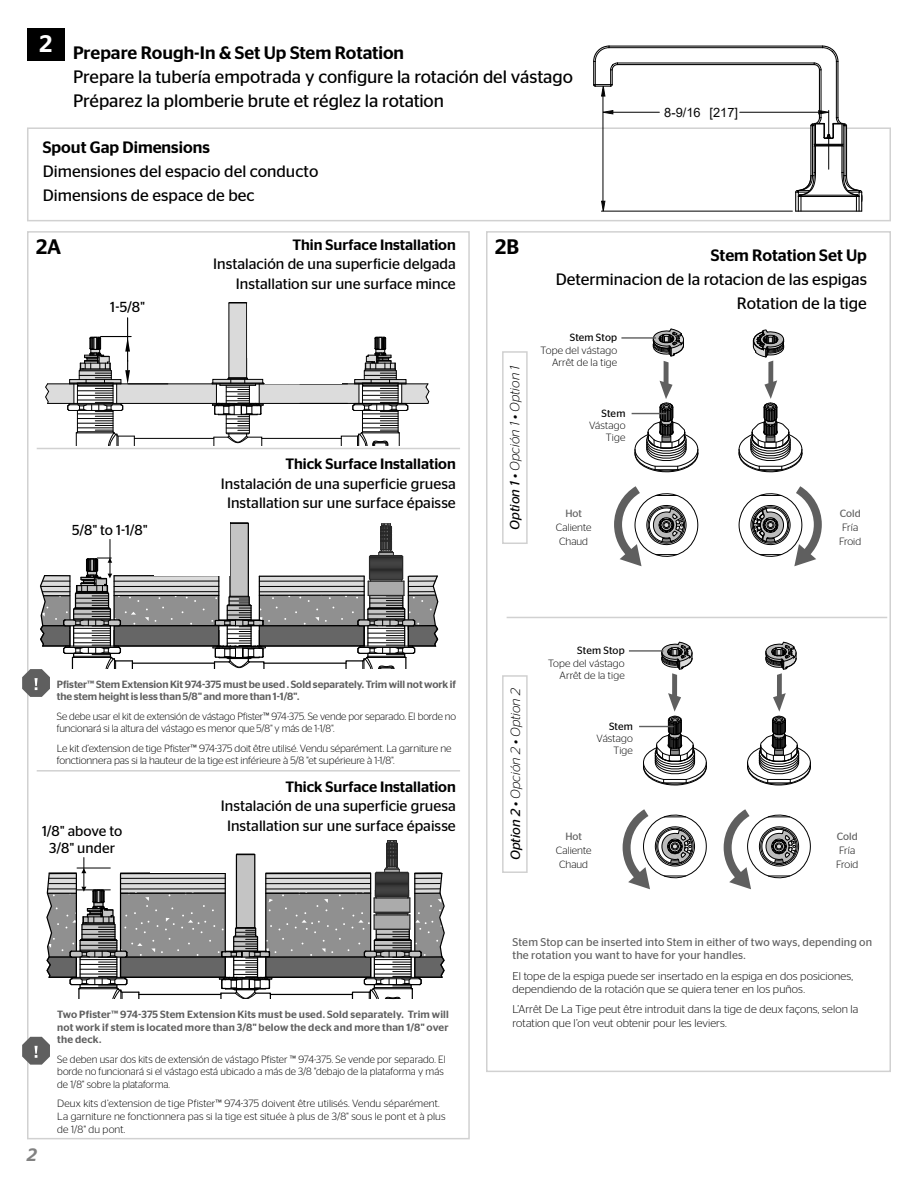
<style>
.page{position:relative;width:918px;height:1188px;background:#fff}
.page>*{position:absolute;margin:0;border:0;box-sizing:border-box;transform-origin:0 0}
.t1{font:500 24px "Stag Sans";color:#fff}
.t2{font:500 21px "Stag Sans";color:#000}
.t3{font:18px/24px "Stag Sans";letter-spacing:-.005em;color:#000}
.t4{font:italic 500 18px "Stag Sans";color:#818181}
.t5{font:16.5px/24px "Stag Sans";color:#000}
.t6{font:15px/19.5px "Stag Sans";color:#000;text-align:right}
.t7{font:500 15px "Stag Sans";color:#000}
.t8{font:14.55px "Stag Sans";color:#000}
.t9{font:14.4px/17.2px "Stag Sans";letter-spacing:.005em;color:#000;text-align:center}
.t10{font:italic 300 13.5px "Stag Sans";color:#000}
.t11{font:12.9px "Arial";color:#070707}
.t12{font:300 11.25px/13.5px "Stag Sans";letter-spacing:.01em;color:#000}
.t13{font:11.25px/13.5px "Stag Sans";letter-spacing:.01em;color:#5f5f5f}
.t14{font:300 10.5px/12.6px "Stag Sans";color:#000}
.Indent{font:500 10.5px/12.6px "Stag Sans";color:#5f5f5f}
.t15{font:10.5px "Stag Sans";letter-spacing:.01em;color:#000}
.t16{font:10.5px "Stag Sans";color:#5f5f5f}
.s1{font-weight:500}
.s2{font-weight:400}
</style>
<div class="page">
<div style="left:27px;top:127px;width:864px;height:94px;background:#fff;border:2px solid #d1d1d1"></div>
<div style="left:486px;top:231px;width:405px;height:841px;border:2px solid #d1d1d1"></div>
<div style="left:117px;top:384px;width:99px;height:20px;background:#dcdcdc"></div>
<div style="left:259px;top:384px;width:100px;height:20px;background:#dcdcdc"></div>
<hr style="left:48px;top:403px;width:380px;height:1px;background:#000">
<hr style="left:48px;top:384px;width:380px;height:1px;background:#000">
<hr style="left:262px;top:438px;width:79px;height:1px;background:#000">
<hr style="left:134px;top:438px;width:80px;height:1px;background:#000">
<svg style="left:341px;top:336px;width:89px;height:110px"></svg>
<hr style="left:300px;top:403px;width:48px;height:1px;background:#000">
<hr style="left:300px;top:384px;width:48px;height:1px;background:#000">
<hr style="left:127px;top:318px;width:1px;height:43px;background:#000">
<svg style="left:45px;top:336px;width:90px;height:110px"></svg>
<svg style="left:46px;top:840px;width:399px;height:159px"></svg>
<hr style="left:37px;top:770px;width:423px;height:2px;background:#d1d1d1">
<hr style="left:37px;top:448px;width:423px;height:1px;background:#d1d1d1">
<hr style="left:507px;top:617px;width:380px;height:1px;background:#d1d1d1">
<svg style="left:634px;top:328px;width:65px;height:145px"></svg>
<svg style="left:738px;top:329px;width:65px;height:144px"></svg>
<svg style="left:614px;top:486px;width:85px;height:81px"></svg>
<svg style="left:738px;top:486px;width:84px;height:81px"></svg>
<svg style="left:643px;top:641px;width:64px;height:145px"></svg>
<svg style="left:747px;top:641px;width:64px;height:145px"></svg>
<svg style="left:622px;top:809px;width:85px;height:81px"></svg>
<svg style="left:723px;top:809px;width:88px;height:81px"></svg>
<div style="left:502px;top:351px;width:26px;height:193px;border:2px solid #d1d1d1"></div>
<div style="left:502px;top:675px;width:26px;height:198px;border:2px solid #d1d1d1"></div>
<hr style="left:621px;top:337px;width:35px;height:2px;background:#5f5f5f">
<hr style="left:629px;top:650px;width:34px;height:2px;background:#5f5f5f">
<hr style="left:632px;top:413px;width:34px;height:1px;background:#5f5f5f">
<hr style="left:639px;top:726px;width:35px;height:1px;background:#5f5f5f">
<div style="left:150px;top:833px;width:85px;height:40px;background:#fff"></div>
<svg style="left:212px;top:302px;width:94px;height:144px"></svg>
<svg style="left:22px;top:1037px;width:28px;height:28px"></svg>
<svg style="left:22px;top:511px;width:417px;height:186px"></svg>
<div style="left:27px;top:28px;width:38px;height:33px;background:#000"></div>
<svg style="left:594px;top:48px;width:242px;height:164px"></svg>
<svg style="left:602px;top:201px;width:3px;height:10px"></svg>
<svg style="left:604px;top:111px;width:9px;height:3px"></svg>
<hr style="left:796px;top:211px;width:66px;height:1px;background:#070707">
<hr style="left:819px;top:70px;width:1px;height:48px;background:#070707">
<hr style="left:821px;top:70px;width:1px;height:48px;background:#000">
<hr style="left:836px;top:61px;width:1px;height:57px;background:#000">
<hr style="left:837px;top:61px;width:2px;height:57px;background:#070707">
<hr style="left:617px;top:64px;width:197px;height:1px;background:#070707">
<hr style="left:617px;top:63px;width:197px;height:1px;background:#000">
<hr style="left:609px;top:47px;width:214px;height:1px;background:#000">
<hr style="left:609px;top:46px;width:214px;height:1px;background:#070707">
<svg style="left:593px;top:45px;width:26px;height:51px"></svg>
<svg style="left:813px;top:45px;width:26px;height:26px"></svg>
<hr style="left:603px;top:89px;width:1px;height:113px;background:#000">
<hr style="left:601px;top:211px;width:191px;height:1px;background:#000">
<hr style="left:613px;top:112px;width:46px;height:1px;background:#000">
<hr style="left:740px;top:112px;width:79px;height:1px;background:#000">
<hr style="left:828px;top:110px;width:1px;height:59px;background:#000">
<svg style="left:795px;top:111px;width:68px;height:100px"></svg>
<p class="t1" style="left:39px;top:30px;width:14px">2</p>
<p class="t3" style="left:73px;top:40px;width:501px"><span class="s1">Prepare Rough-In &amp; Set Up Stem Rotation<br></span>Prepare la tubería empotrada y configure la rotación del vástago<br>Préparez la plomberie brute et réglez la rotation</p>
<p class="t5" style="left:43px;top:135px;width:277px"><span class="s1">Spout Gap Dimensions<br></span>Dimensiones del espacio del conducto<br>Dimensions de espace de bec</p>
<p class="t11" style="left:664px;top:104px;width:75px">8-9/16 [217]</p>
<p class="t2" style="left:36px;top:234px;width:27px">2A</p>
<p class="t7" style="left:292px;top:236px;width:165px">Thin Surface Installation</p>
<p class="t2" style="left:495px;top:234px;width:25px">2B</p>
<p class="t6" style="left:213px;top:254px;width:244px">Instalación de una superficie delgada<br>Installation sur une surface mince</p>
<p class="t5" style="left:556px;top:243px;width:313px;text-align:right"><span class="s1">Stem Rotation Set Up<br></span>Determinacion de la rotacion de las espigas<br>Rotation de la tige</p>
<p class="t8" style="left:110px;top:299px;width:36px">1-5/8"</p>
<p class="t9" style="left:72px;top:521px;width:77px">5/8" to 1-1/8"</p>
<p class="t6" style="left:221px;top:454px;width:237px"><span class="s1">Thick Surface Installation<br></span>Instalación de una superficie gruesa<br>Installation sur une surface épaisse</p>
<p class="Indent" style="left:57px;top:678px;width:401px">Pfister™ Stem Extension Kit 974-375 must be used . Sold separately. Trim will not work if the stem height is less than 5/8" and more than 1-1/8".</p>
<p class="t14" style="left:57px;top:710px;width:401px">Se debe usar el kit de extensión de vástago Pfister™ 974-375. Se vende por separado. El borde no funcionará si la altura del vástago es menor que 5/8" y más de 1-1/8".</p>
<p class="t14" style="left:57px;top:742px;width:396px">Le kit d’extension de tige Pfister™ 974-375 doit être utilisé. Vendu séparément. La garniture ne fonctionnera pas si la hauteur de la tige est inférieure à 5/8 "et supérieure à 1-1/8".</p>
<p class="t9" style="left:42px;top:822px;width:82px">1/8" above to<br>3/8" under</p>
<p class="t7" style="left:285px;top:778px;width:172px">Thick Surface Installation</p>
<p class="t6" style="left:221px;top:796px;width:237px;text-align:center">Instalación de una superficie gruesa<br>Installation sur une surface épaisse</p>
<h3 class="t4" style="left:27px;top:1145px;width:11px">2</h3>
<p class="Indent" style="left:57px;top:1008px;width:393px;text-align:justify">Two Pfister™ 974-375 Stem Extension Kits must be used. Sold separately. Trim will not work if stem is located more than 3/8" below the deck and more than 1/8" over the deck.</p>
<p class="t14" style="left:57px;top:1053px;width:390px">Se deben usar dos kits de extensión de vástago Pfister ™ 974-375. Se vende por separado. El borde no funcionará si el vástago está ubicado a más de 3/8 "debajo de la plataforma y más de 1/8" sobre la plataforma.</p>
<p class="t14" style="left:57px;top:1097px;width:390px">Deux kits d’extension de tige Pfister™ 974-375 doivent être utilisés. Vendu séparément.<br>La garniture ne fonctionnera pas si la tige est située à plus de 3/8" sous le pont et à plus de 1/8" du pont.</p>
<p class="t10" style="left:507px;top:530px;width:166px;rotate:-90deg"><span class="s2">Option 1</span> • Opción 1 • Option 1</p>
<p class="t15" style="left:570px;top:332px;width:49px">Stem Stop</p>
<p class="t14" style="left:541px;top:344px;width:78px">Tope del vástago</p>
<p class="t14" style="left:552px;top:356px;width:67px">Arrêt de la tige</p>
<p class="t15" style="left:602px;top:407px;width:25px">Stem</p>
<p class="t14" style="left:589px;top:419px;width:38px">Vástago</p>
<p class="t14" style="left:606px;top:431px;width:21px">Tige</p>
<p class="t16" style="left:565px;top:508px;width:18px">Hot</p>
<p class="t14" style="left:556px;top:521px;width:37px">Caliente</p>
<p class="t14" style="left:559px;top:535px;width:31px">Chaud</p>
<p class="t10" style="left:508px;top:860px;width:174px;rotate:-90deg"><span class="s2">Option 2</span> • Opción 2 • Option 2</p>
<p class="t15" style="left:577px;top:645px;width:49px">Stem Stop</p>
<p class="t14" style="left:548px;top:657px;width:78px">Tope del vástago</p>
<p class="t14" style="left:560px;top:669px;width:67px">Arrêt de la tige</p>
<p class="t15" style="left:609px;top:720px;width:25px">Stem</p>
<p class="t14" style="left:597px;top:732px;width:38px">Vástago</p>
<p class="t14" style="left:613px;top:744px;width:21px">Tige</p>
<p class="t16" style="left:565px;top:831px;width:18px">Hot</p>
<p class="t14" style="left:556px;top:844px;width:37px">Caliente</p>
<p class="t14" style="left:559px;top:858px;width:31px">Chaud</p>
<p class="t16" style="left:840px;top:508px;width:22px">Cold</p>
<p class="t14" style="left:842px;top:521px;width:17px">Fría</p>
<p class="t14" style="left:839px;top:535px;width:24px">Froid</p>
<p class="t16" style="left:837px;top:831px;width:22px">Cold</p>
<p class="t14" style="left:839px;top:844px;width:17px">Fría</p>
<p class="t14" style="left:836px;top:858px;width:24px">Froid</p>
<p class="t13" style="left:513px;top:935px;width:361px">Stem Stop can be inserted into Stem in either of two ways, depending on the rotation you want to have for your handles.</p>
<p class="t12" style="left:513px;top:969px;width:342px">El tope de la espiga puede ser insertado en la espiga en dos posiciones, dependiendo de la rotación que se quiera tener en los puños.</p>
<p class="t12" style="left:513px;top:1003px;width:347px">L’Arrêt De La Tige peut être introduit dans la tige de deux façons, selon la rotation que l’on veut obtenir pour les leviers.</p>
</div>
